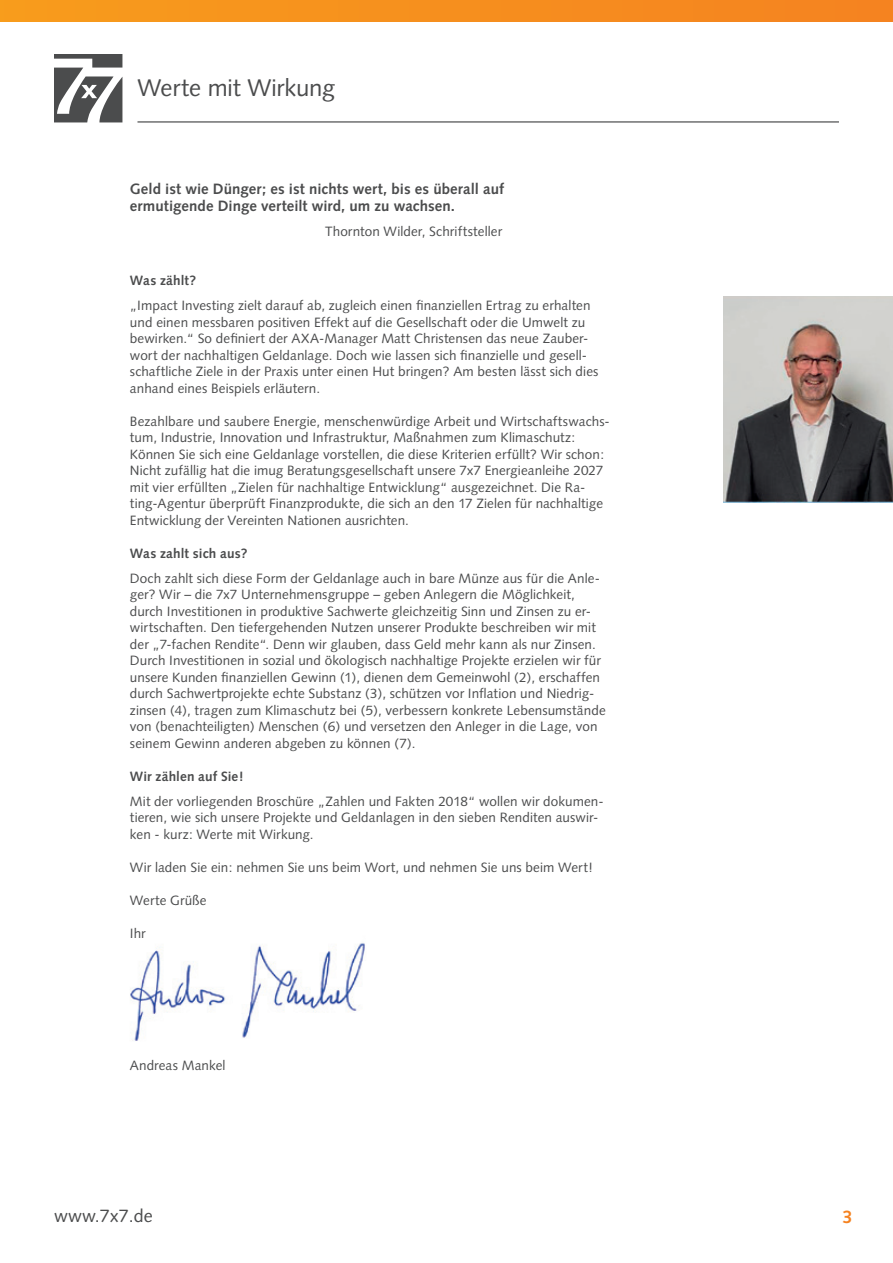
<style>
.page{position:relative;width:893px;height:1263px;background:#fff}
.page>*{position:absolute;margin:0;border:0;box-sizing:border-box;transform-origin:0 0}
.t1{font:24px "Syntax";letter-spacing:-.01em;color:#4b4c4d}
.t2{font:18px "Syntax";color:#4b4c4d}
.t3{font:700 18px "Syntax";color:#f58220}
.t4{font:700 15px/16.5px "Syntax";letter-spacing:.005em;color:#4b4c4d}
.t5{font:13.5px/16.5px "Syntax";letter-spacing:.005em;color:#4b4c4d}
.t6{font:700 13.5px "Syntax";letter-spacing:.005em;color:#4b4c4d}
</style>
<div class="page">
<div style="left:0;top:0;width:893px;height:21px;background:#f68f1e"></div>
<svg style="left:54px;top:54px;width:68px;height:68px"></svg>
<hr style="left:137px;top:121px;width:702px;height:2px;background:#4b4c4d">
<img style="left:130px;top:943px;width:235px;height:98px">
<img style="left:723px;top:296px;width:170px;height:206px">
<h1 class="t1" style="left:137px;top:74px;width:199px">Werte mit Wirkung</h1>
<p class="t4" style="left:130px;top:181px;width:376px">Geld ist wie Dünger; es ist nichts wert, bis es überall auf ermutigende Dinge verteilt wird, um zu wachsen.</p>
<p class="t5" style="left:325px;top:223px;width:179px">Thornton Wilder, Schriftsteller</p>
<p class="t6" style="left:130px;top:273px;width:68px">Was zählt?</p>
<p class="t5" style="left:130px;top:297px;width:470px">„Impact Investing zielt darauf ab, zugleich einen finanziellen Ertrag zu erhalten und einen messbaren positiven Effekt auf die Gesellschaft oder die Umwelt zu bewirken.“ So definiert der AXA-Manager Matt Christensen das neue Zauber&shy;wort der nachhaltigen Geldanlage. Doch wie lassen sich finanzielle und gesell&shy;schaftliche Ziele in der Praxis unter einen Hut bringen? Am besten lässt sich dies anhand eines Beispiels erläutern.</p>
<p class="t5" style="left:130px;top:413px;width:481px">Bezahlbare und saubere Energie, menschenwürdige Arbeit und Wirtschaftswachs&shy;tum, Industrie, Innovation und Infrastruktur, Maßnahmen zum Klimaschutz:<br>Können Sie sich eine Geldanlage vorstellen, die diese Kriterien erfüllt? Wir schon:<br>Nicht zufällig hat die imug Beratungsgesellschaft unsere 7x7 Energieanleihe 2027 mit vier erfüllten „Zielen für nachhaltige Entwicklung“ ausgezeichnet. Die Ra&shy;ting-Agentur überprüft Finanzprodukte, die sich an den 17 Zielen für nachhaltige Entwicklung der Vereinten Nationen ausrichten.</p>
<p class="t6" style="left:130px;top:545px;width:119px">Was zahlt sich aus?</p>
<p class="t5" style="left:130px;top:570px;width:477px">Doch zahlt sich diese Form der Geldanlage auch in bare Münze aus für die Anle&shy;ger? Wir – die 7x7 Unternehmensgruppe – geben Anlegern die Möglichkeit, durch Investitionen in produktive Sachwerte gleichzeitig Sinn und Zinsen zu er&shy;wirtschaften. Den tiefergehenden Nutzen unserer Produkte beschreiben wir mit der „7-fachen Rendite“. Denn wir glauben, dass Geld mehr kann als nur Zinsen.<br>Durch Investitionen in sozial und ökologisch nachhaltige Projekte erzielen wir für unsere Kunden finanziellen Gewinn (1), dienen dem Gemeinwohl (2), erschaffen durch Sachwertprojekte echte Substanz (3), schützen vor Inflation und Niedrig&shy;zinsen (4), tragen zum Klimaschutz bei (5), verbessern konkrete Lebensumstände von (benachteiligten) Menschen (6) und versetzen den Anleger in die Lage, von seinem Gewinn anderen abgeben zu können (7).</p>
<p class="t6" style="left:130px;top:768px;width:115px">Wir zählen auf Sie!</p>
<p class="t5" style="left:130px;top:793px;width:475px">Mit der vorliegenden Broschüre „Zahlen und Fakten 2018“ wollen wir dokumen&shy;tieren, wie sich unsere Projekte und Geldanlagen in den sieben Renditen auswir&shy;ken - kurz: Werte mit Wirkung.</p>
<p class="t5" style="left:130px;top:859px;width:464px">Wir laden Sie ein: nehmen Sie uns beim Wort, und nehmen Sie uns beim Wert!</p>
<p class="t5" style="left:130px;top:892px;width:78px">Werte Grüße</p>
<p class="t5" style="left:130px;top:925px;width:17px">Ihr</p>
<p class="t5" style="left:130px;top:1057px;width:97px">Andreas Mankel</p>
<h2 class="t2" style="left:54px;top:1205px;width:100px">www.7x7.de</h2>
<h2 class="t3" style="left:843px;top:1206px;width:12px">3</h2>
</div>
